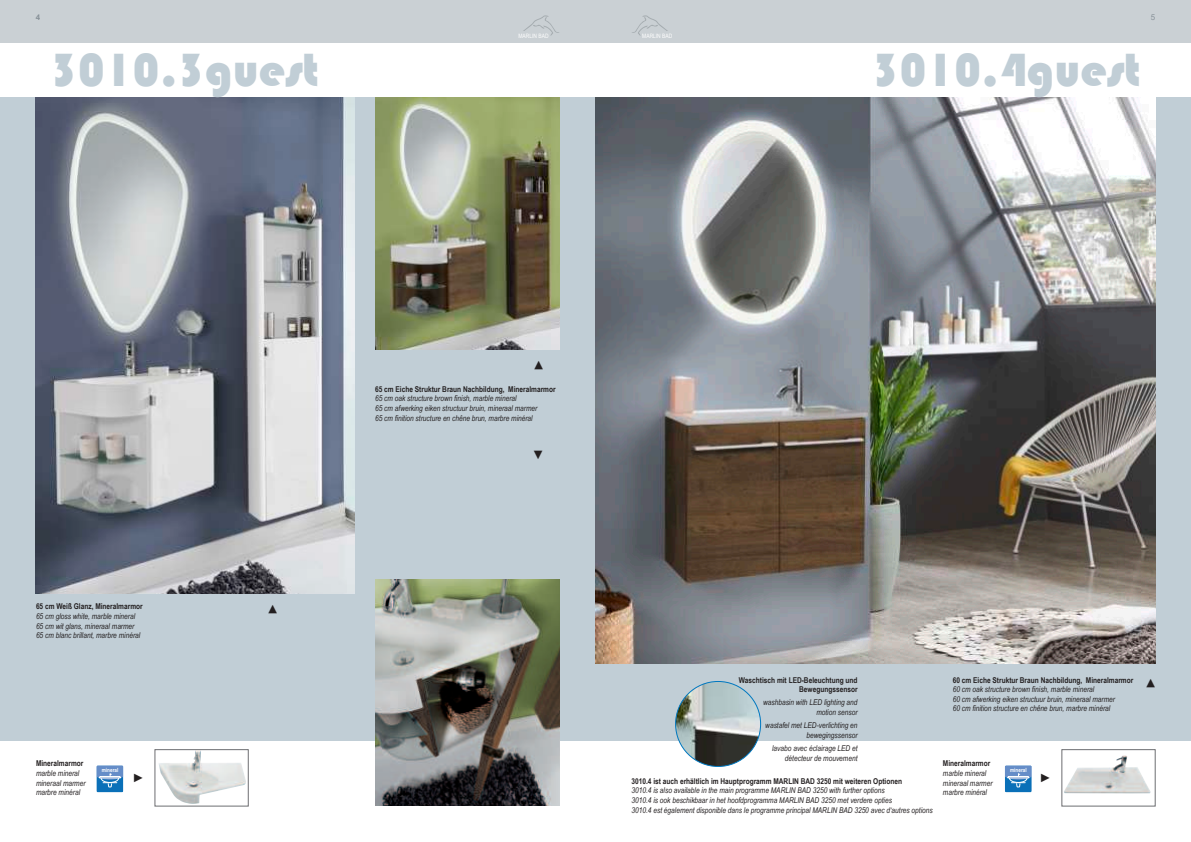
<style>
.page{position:relative;width:1191px;height:842px;background:#fff}
.page>*{position:absolute;margin:0;border:0;box-sizing:border-box;transform-origin:0 0}
.t1{font:48px "Bauhaus 93";color:#c1ced6}
.t2{font:12px "Arial";color:#231f20}
.t3{font:italic 8px/9.6px "Arial Narrow";color:#231f20}
.t4{font:700 8px/9.6px "Arial Narrow";color:#231f20;text-align:right}
.t5{font:700 8px "Arial";color:#879198}
.t6{font:8px "Arial";color:#879198}
.t7{font:6px "Arial Narrow";color:#fff}
.t8{font:700 5.7px "Arial Narrow";color:#fff}
</style>
<div class="page">
<div style="left:0;top:0;width:1191px;height:43px;background:#cad0d4"></div>
<svg style="left:632px;top:15px;width:36px;height:21px"></svg>
<svg style="left:523px;top:15px;width:36px;height:21px"></svg>
<div style="left:0;top:97px;width:1191px;height:644px;background:#c1ced6"></div>
<img style="left:36px;top:97px;width:319px;height:496px">
<img style="left:375px;top:579px;width:184px;height:227px">
<img style="left:595px;top:97px;width:560px;height:566px">
<img style="left:375px;top:97px;width:184px;height:253px">
<img style="left:159px;top:751px;width:87px;height:53px">
<div style="left:155px;top:749px;width:93px;height:57px;border:1px solid #6d6e71"></div>
<img style="left:1064px;top:755px;width:86px;height:38px">
<div style="left:1061px;top:749px;width:94px;height:57px;border:1px solid #6d6e71"></div>
<svg style="left:98px;top:767px;width:24px;height:24px"></svg>
<div style="left:96px;top:765px;width:28px;height:28px;border:1px solid #fff"></div>
<svg style="left:1006px;top:767px;width:24px;height:24px"></svg>
<div style="left:1004px;top:765px;width:28px;height:28px;border:1px solid #fff"></div>
<img style="left:675px;top:681px;width:85px;height:85px;border-radius:42px">
<p class="t5" style="left:36px;top:14px;width:6px">4</p>
<p class="t6" style="left:1150px;top:14px;width:6px">5</p>
<p class="t7" style="left:518px;top:32px;width:32px">MARLIN BAD</p>
<p class="t7" style="left:642px;top:32px;width:32px">MARLIN BAD</p>
<h1 class="t1" style="left:51px;top:53px;width:270px">3010.3guest</h1>
<h1 class="t1" style="left:872px;top:53px;width:270px">3010.4guest</h1>
<h2 class="t2" style="left:530px;top:371px;width:13px;rotate:-90deg">►</h2>
<p class="t4" style="left:375px;top:385px;width:182px">65 cm Eiche Struktur Braun Nachbildung, Mineralmarmor</p>
<p class="t3" style="left:375px;top:394px;width:164px">65 cm oak structure brown 昀椀nish, marble mineral<br>65 cm afwerking eiken structuur bruin, mineraal marmer<br>65 cm 昀椀nition structure en chêne brun, marbre minéral</p>
<h2 class="t2" style="left:546px;top:449px;width:13px;rotate:90deg">►</h2>
<p class="t4" style="left:36px;top:602px;width:108px">65 cm Weiß Glanz, Mineralmarmor</p>
<p class="t3" style="left:36px;top:611px;width:106px">65 cm gloss white, marble mineral<br>65 cm wit glans, mineraal marmer<br>65 cm blanc brillant, marbre minéral</p>
<h2 class="t2" style="left:264px;top:615px;width:13px;rotate:-90deg">►</h2>
<p class="t4" style="left:36px;top:759px;width:49px">Mineralmarmor</p>
<p class="t3" style="left:36px;top:768px;width:51px">marble mineral mineraal marmer marbre minéral</p>
<p class="t8" style="left:102px;top:766px;width:18px">mineral</p>
<h2 class="t2" style="left:133px;top:770px;width:13px">►</h2>
<p class="t4" style="left:739px;top:676px;width:120px">Waschtisch mit LED-Beleuchtung und<br>Bewegungssensor</p>
<p class="t3" style="left:763px;top:698px;width:96px;text-align:right">washbasin with LED lighting and motion sensor</p>
<p class="t3" style="left:765px;top:720px;width:94px;text-align:right">wastafel met LED-verlichting en bewegingssensor</p>
<p class="t3" style="left:772px;top:743px;width:87px;text-align:right">lavabo avec éclairage LED et détecteur de mouvement</p>
<p class="t4" style="left:631px;top:777px;width:272px">3010.4 ist auch erhältlich im Hauptprogramm MARLIN BAD 3250 mit weiteren Optionen</p>
<p class="t3" style="left:631px;top:785px;width:303px">3010.4 is also available in the main programme MARLIN BAD 3250 with further options<br>3010.4 is ook beschikbaar in het hoofdprogramma MARLIN BAD 3250 met verdere opties<br>3010.4 est également disponible dans le programme principal MARLIN BAD 3250 avec d‘autres options</p>
<p class="t4" style="left:952px;top:676px;width:182px">60 cm Eiche Struktur Braun Nachbildung, Mineralmarmor</p>
<p class="t3" style="left:952px;top:684px;width:164px">60 cm oak structure brown 昀椀nish, marble mineral<br>60 cm afwerking eiken structuur bruin, mineraal marmer<br>60 cm 昀椀nition structure en chêne brun, marbre minéral</p>
<p class="t4" style="left:943px;top:759px;width:49px">Mineralmarmor</p>
<p class="t3" style="left:943px;top:768px;width:51px">marble mineral mineraal marmer marbre minéral</p>
<p class="t8" style="left:1010px;top:766px;width:18px">mineral</p>
<h2 class="t2" style="left:1039px;top:770px;width:13px">►</h2>
<h2 class="t2" style="left:1142px;top:689px;width:13px;rotate:-90deg">►</h2>
</div>
